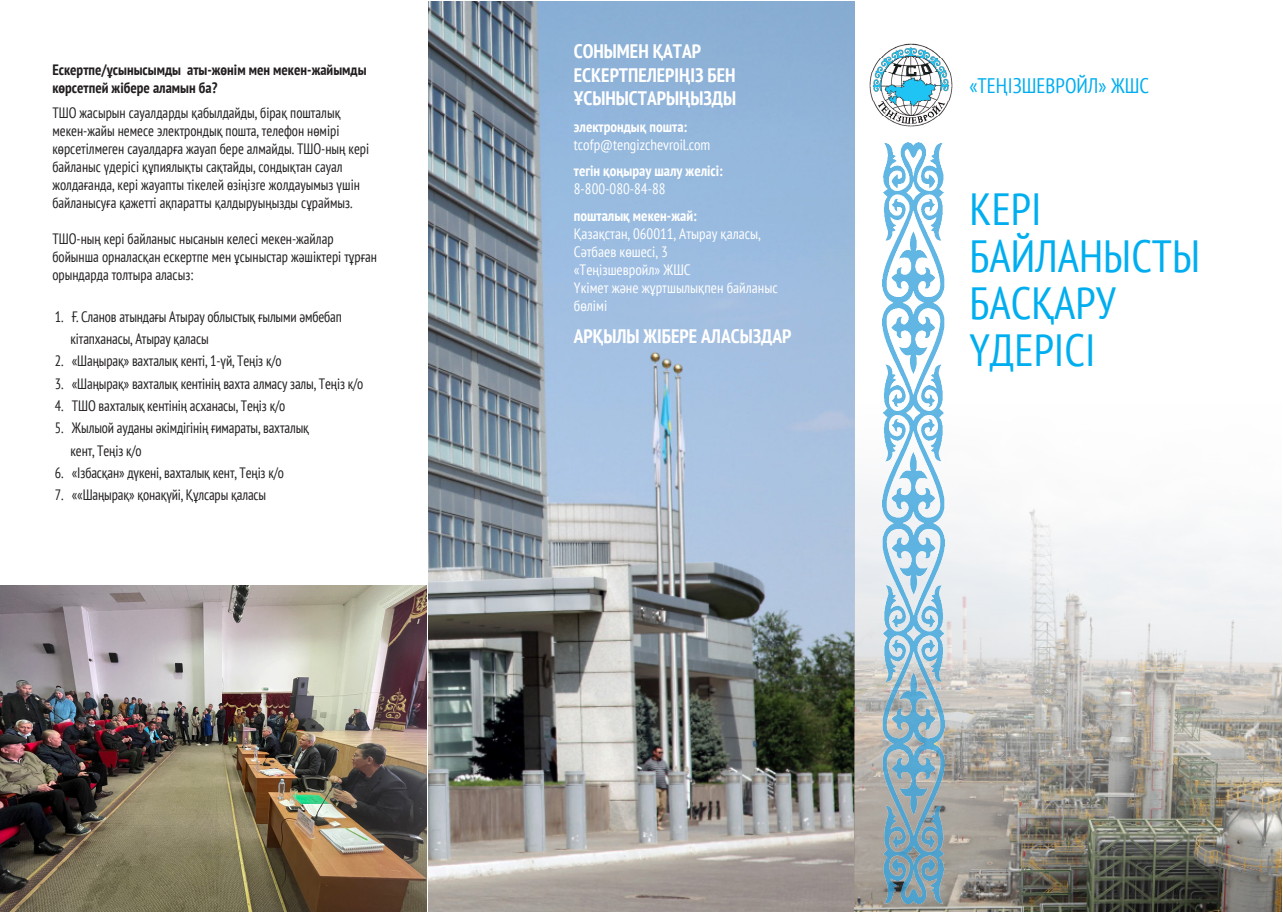
<style>
.page{position:relative;width:1283px;height:913px;background:#fff}
.page>*{position:absolute;margin:0;border:0;box-sizing:border-box;transform-origin:0 0}
.Title_1{font:condensed 45px "PT Sans";color:#00aeef}
.Title_1-2{font:condensed 21px "PT Sans";color:#00aeef}
.Title_5{font:700 condensed 19.5px/23.4px "PT Sans";color:#fff}
.Title_6{font:condensed 15px/18px "PT Sans";color:#231f20;scale:.95 1}
.Title_5-2{font:condensed 15px/18px "PT Sans";color:#fff}
.Title_6-2{font:700 condensed 15px/18px "PT Sans";color:#231f20}
.Title_5-3{font:700 condensed 15px/18px "PT Sans";color:#fff}
.s1{font-weight:700}
.s2{font-weight:400}
</style>
<div class="page">
<img style="left:428px;top:1px;width:426px;height:910px">
<img style="left:869px;top:44px;width:83px;height:83px">
<img style="left:854px;top:403px;width:427px;height:508px">
<img style="left:883px;top:143px;width:61px;height:760px">
<img style="left:0;top:585px;width:427px;height:326px">
<p class="Title_6-2" style="left:52px;top:60px;width:316px">Ескертпе/ұсынысымды аты-жөнім мен мекен-жайымды көрсетпей жібере аламын ба?</p>
<p class="Title_6" style="left:52px;top:103px;width:335px">ТШО жасырын сауалдарды қабылдайды, бірақ пошталық мекен-жайы немесе электрондық пошта, телефон нөмірі көрсетілмеген сауалдарға жауап бере алмайды. ТШО-ның кері байланыс үдерісі құпиялықты сақтайды, сондықтан сауал жолдағанда, кері жауапты тікелей өзіңізге жолдауымыз үшін байланысуға қажетті ақпаратты қалдыруыңызды сұраймыз.</p>
<p class="Title_6" style="left:52px;top:229px;width:343px">ТШО-ның кері байланыс нысанын келесі мекен-жайлар бойынша орналасқан ескертпе мен ұсыныстар жәшіктері тұрған орындарда толтыра аласыз:</p>
<p class="Title_6" style="left:71px;top:305px;width:287px;line-height:22.2px;text-indent:-16px">1. Ғ. Сланов атындағы Атырау облыстық ғылыми әмбебап кітапханасы, Атырау қаласы</p>
<p class="Title_6" style="left:55px;top:352px;width:240px">2. «Шаңырақ» вахталық кенті, 1-үй, Теңіз к/о</p>
<p class="Title_6" style="left:55px;top:374px;width:326px">3. «Шаңырақ» вахталық кентінің вахта алмасу залы, Теңіз к/о</p>
<p class="Title_6" style="left:55px;top:396px;width:244px">4. ТШО вахталық кентінің асханасы, Теңіз к/о</p>
<p class="Title_6" style="left:71px;top:416px;width:252px;line-height:22.2px;text-indent:-16px">5. Жылыой ауданы әкімдігінің ғимараты, вахталық кент, Теңіз к/о</p>
<p class="Title_6" style="left:55px;top:463px;width:242px">6. «Ізбасқан» дүкені, вахталық кент, Теңіз к/о</p>
<p class="Title_6" style="left:55px;top:485px;width:224px">7. ««Шаңырақ» қонақүйі, Құлсары қаласы</p>
<p class="Title_5" style="left:574px;top:39px;width:164px">СОНЫМЕН ҚАТАР<br>ЕСКЕРТПЕЛЕРІҢІЗ БЕН<br>ҰСЫНЫСТАРЫҢЫЗДЫ</p>
<p class="Title_5-2" style="left:574px;top:117px;width:138px"><span class="s1">электрондық пошта: </span>tcofp@tengizchevroil.com</p>
<p class="Title_5-3" style="left:574px;top:162px;width:151px">тегін қоңырау шалу желісі:<br><span class="s2">8-800-080-84-88</span></p>
<p class="Title_5-2" style="left:574px;top:206px;width:205px"><span class="s1">пошталық мекен-жай:<br></span>Қазақстан, 060011, Атырау қаласы,<br>Сәтбаев көшесі, 3<br>«Теңізшевройл» ЖШС<br>Үкімет және жұртшылықпен байланыс бөлімі</p>
<p class="Title_5" style="left:574px;top:324px;width:219px">АРҚЫЛЫ ЖІБЕРЕ АЛАСЫЗДАР</p>
<p class="Title_1-2" style="left:969px;top:72px;width:181px">«TЕҢІЗШЕВРОЙЛ» ЖШС</p>
<p class="Title_1" style="left:969px;top:180px;width:74px">КЕРІ</p>
<p class="Title_1" style="left:969px;top:227px;width:232px">БАЙЛАНЫСТЫ</p>
<p class="Title_1" style="left:969px;top:274px;width:148px">БАСҚАРУ</p>
<p class="Title_1" style="left:969px;top:321px;width:128px">ҮДЕРІСІ</p>
</div>
